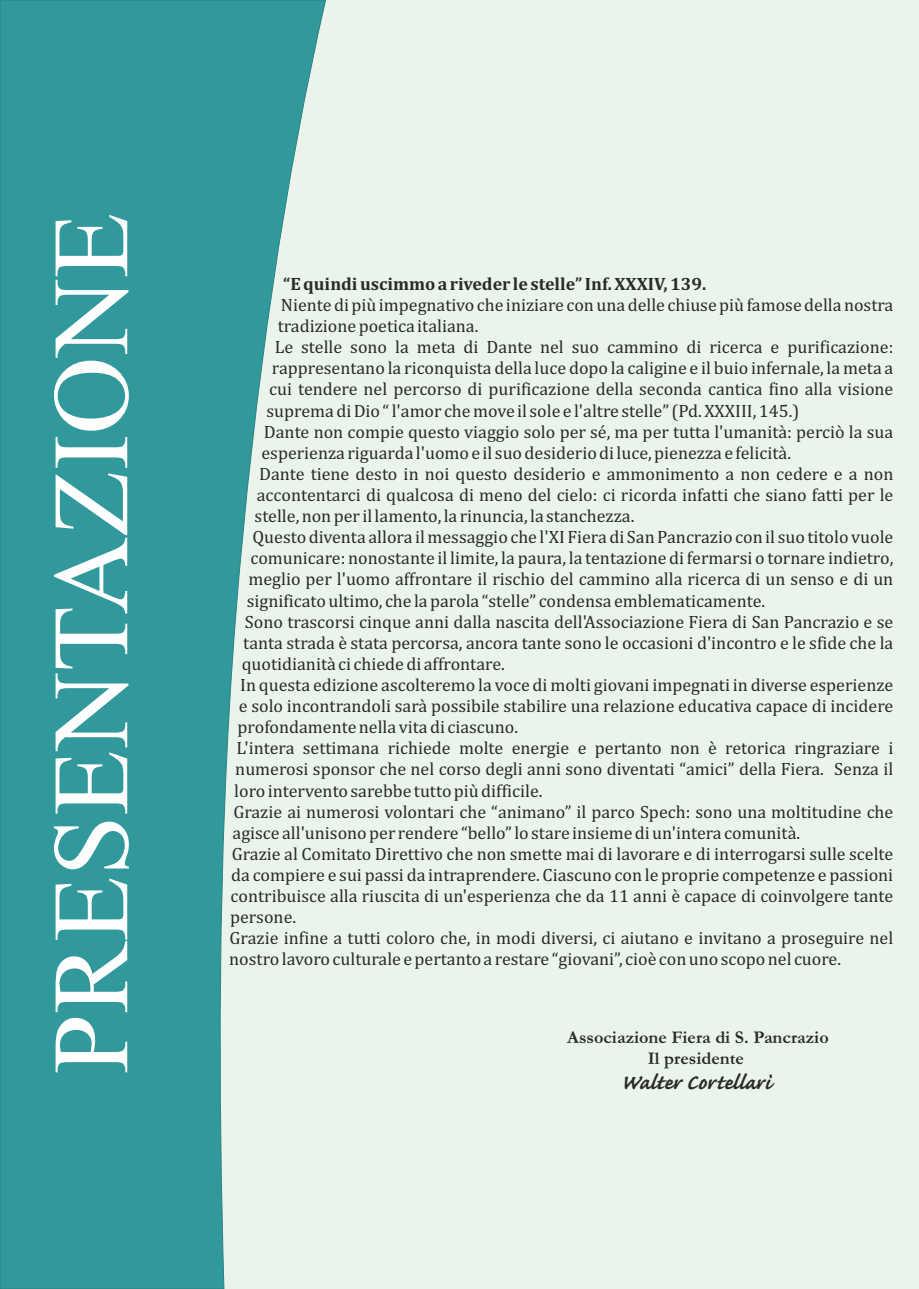
<style>
.page{position:relative;width:919px;height:1289px;background:#fff}
.page>*{position:absolute;margin:0;border:0;box-sizing:border-box;transform-origin:0 0}
.t1{font:108px "Times New Roman";color:#fefefe}
.t2{font:700 27px "Caflisch Script Pro";color:#2b2a29}
.t3{font:18px "Cambria";color:#2b2a29}
.t4{font:700 18px "Cambria";color:#2b2a29}
.t5{font:700 18px/20.2px "Garamond";color:#2b2a29;text-align:center}
</style>
<div class="page">
<div style="left:0;top:0;width:918px;height:1288px;background:#eaf4eb"></div>
<svg style="left:0;top:0;width:326px;height:1288px;fill:#31999c"></svg>
<h1 class="t1" style="left:52px;top:1074px;width:863px;rotate:-90deg">PRESENTAZIONE</h1>
<p class="t4" style="left:283px;top:276px;width:424px">“E quindi uscimmo a riveder le stelle” Inf. XXXIV, 139.</p>
<p class="t3" style="left:281px;top:297px;width:614px">Niente di piùimpegnativo che iniziare con una delle chiuse piùfamose della nostra</p>
<p class="t3" style="left:278px;top:318px;width:202px">tradizione poetica italiana.</p>
<p class="t3" style="left:275px;top:339px;width:620px">Le stelle sono la meta di Dante nel suo cammino di ricerca e purificazione:</p>
<p class="t3" style="left:272px;top:360px;width:623px">rappresentano la riconquista della luce dopo la caligine e il buio infernale, la meta a</p>
<p class="t3" style="left:269px;top:381px;width:625px">cui tendere nel percorso di purificazione della seconda cantica fino alla visione</p>
<p class="t3" style="left:266px;top:402px;width:534px">suprema di Dio “ l'amor che move il sole e l'altre stelle” (Pd. XXXIII, 145.)</p>
<p class="t3" style="left:264px;top:423px;width:631px">Dante non compie questo viaggio solo per sé, ma per tutta l'umanità: perciòla sua</p>
<p class="t3" style="left:261px;top:445px;width:531px">esperienza riguarda l'uomo e il suo desiderio di luce, pienezza e felicità.</p>
<p class="t3" style="left:259px;top:466px;width:635px">Dante tiene desto in noi questo desiderio e ammonimento a non cedere e a non</p>
<p class="t3" style="left:257px;top:487px;width:638px">accontentarci di qualcosa di meno del cielo: ci ricorda infatti che siano fatti per le</p>
<p class="t3" style="left:254px;top:508px;width:381px">stelle, non per il lamento, la rinuncia, la stanchezza.</p>
<p class="t3" style="left:252px;top:529px;width:642px">Questo diventa allora il messaggio che l'XI Fiera di San Pancrazio con il suo titolo vuole</p>
<p class="t3" style="left:250px;top:550px;width:644px">comunicare: nonostante il limite, la paura, la tentazione di fermarsi o tornare indietro,</p>
<p class="t3" style="left:248px;top:571px;width:646px">meglio per l'uomo affrontare il rischio del cammino alla ricerca di un senso e di un</p>
<p class="t3" style="left:247px;top:592px;width:520px">significato ultimo, che la parola “stelle” condensa emblematicamente.</p>
<p class="t3" style="left:245px;top:613px;width:650px">Sono trascorsi cinque anni dalla nascita dell'Associazione Fiera di San Pancrazio e se</p>
<p class="t3" style="left:243px;top:634px;width:651px">tanta strada èstata percorsa, ancora tante sono le occasioni d'incontro e le sfide che la</p>
<p class="t3" style="left:242px;top:656px;width:264px">quotidianitàci chiede di affrontare.</p>
<p class="t3" style="left:240px;top:677px;width:654px">In questa edizione ascolteremo la voce di molti giovani impegnati in diverse esperienze</p>
<p class="t3" style="left:239px;top:698px;width:656px">e solo incontrandoli saràpossibile stabilire una relazione educativa capace di incidere</p>
<p class="t3" style="left:237px;top:719px;width:282px">profondamente nella vita di ciascuno.</p>
<p class="t3" style="left:236px;top:740px;width:658px">L'intera settimana richiede molte energie e pertanto non è retorica ringraziare i</p>
<p class="t3" style="left:235px;top:761px;width:659px">numerosi sponsor che nel corso degli anni sono diventati “amici” della Fiera. Senza il</p>
<p class="t3" style="left:234px;top:782px;width:310px">loro intervento sarebbe tutto piùdifficile.</p>
<p class="t3" style="left:233px;top:803px;width:661px">Grazie ai numerosi volontari che “animano” il parco Spech: sono una moltitudine che</p>
<p class="t3" style="left:232px;top:824px;width:569px">agisce all'unisono per rendere “bello” lo stare insieme di un'intera comunità.</p>
<p class="t3" style="left:232px;top:845px;width:663px">Grazie al Comitato Direttivo che non smette mai di lavorare e di interrogarsi sulle scelte</p>
<p class="t3" style="left:231px;top:867px;width:663px">da compiere e sui passi da intraprendere. Ciascuno con le proprie competenze e passioni</p>
<p class="t3" style="left:230px;top:888px;width:664px">contribuisce alla riuscita di un'esperienza che da 11 anni ècapace di coinvolgere tante</p>
<p class="t3" style="left:230px;top:909px;width:68px">persone.</p>
<p class="t3" style="left:229px;top:930px;width:665px">Grazie infine a tutti coloro che, in modi diversi, ci aiutano e invitano a proseguire nel</p>
<p class="t3" style="left:229px;top:951px;width:613px">nostro lavoro culturale e pertanto a restare “giovani”, cioècon uno scopo nel cuore.</p>
<p class="t5" style="left:567px;top:1029px;width:263px">Associazione Fiera di S. Pancrazio<br>Il presidente</p>
<h2 class="t2" style="left:620px;top:1070px;width:151px">Walter Cortellari</h2>
</div>
